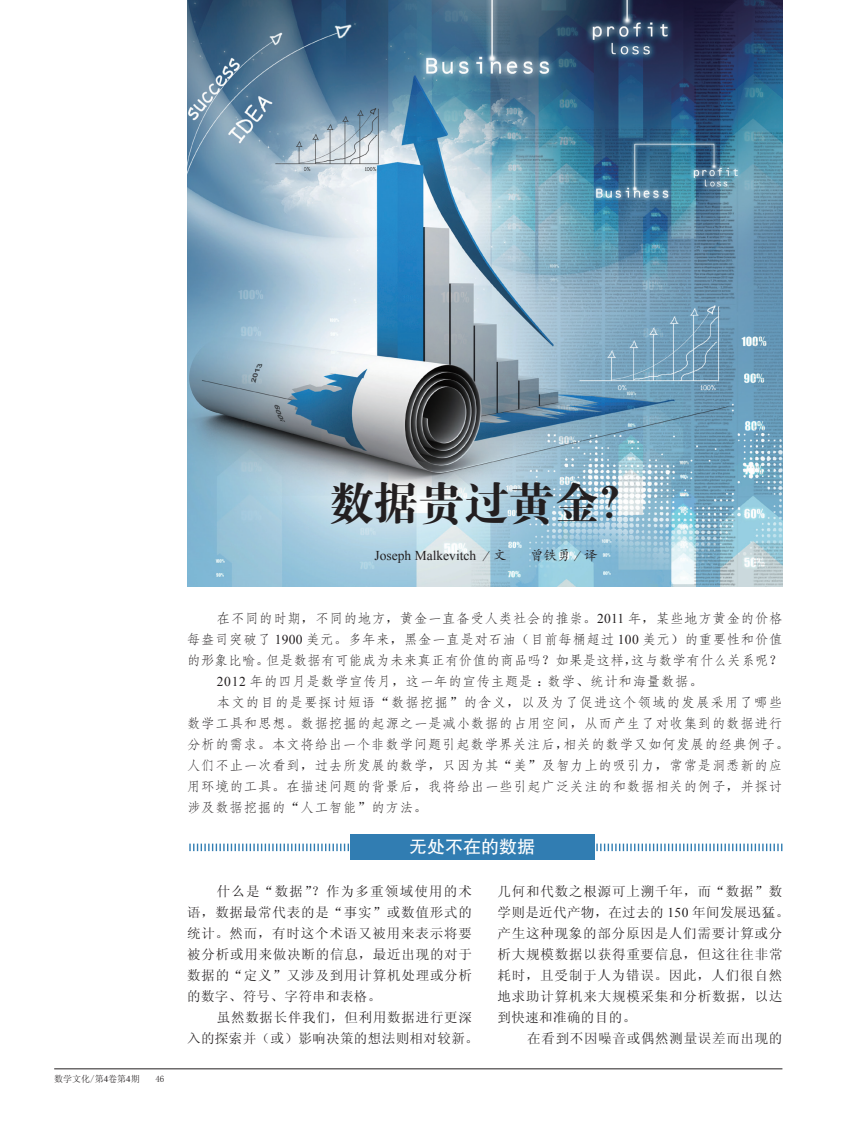
<style>
.page{position:relative;width:859px;height:1123px;background:#fff}
.page>*{position:absolute;margin:0;border:0;box-sizing:border-box;transform-origin:0 0}
.t1{font:45px "FZDBSJW GB1 0";color:#231f20}
.t2{font:18px "FZHTK GBK1 0";color:#fff}
.t3{font:13.5px/21px "FZFSK GBK1 0";letter-spacing:.05em;color:#231f20;text-align:justify}
.t4{font:13.5px/21px "Sim Sun";letter-spacing:.06em;color:#231f20}
.t5{font:13.5px/21px "Sim Sun";letter-spacing:.04em;color:#231f20}
.t6{font:13.5px "Times New Roman";color:#231f20}
.t7{font:13.5px "FZKTK GBK1 0";color:#231f20}
.t8{font:9px "Sim Sun";color:#231f20}
.s1{font-family:"Times New Roman"}
.s2{font-family:"FZKTK GBK1 0"}
.s3{font-family:"Sim Sun"}
</style>
<div class="page">
<hr style="left:54px;top:1068px;width:728px;height:1px;background:#231f20">
<img style="left:187px;top:0;width:595px;height:586px">
<svg style="left:189px;top:843px;width:593px;height:8px"></svg>
<div style="left:350px;top:834px;width:244px;height:26px;background:#317db2"></div>
<p class="t8" style="left:54px;top:1074px;width:87px">数学文化/第<span class="s1">4</span>卷第<span class="s1">4</span>期</p>
<p class="t8" style="left:155px;top:1074px;width:10px">46</p>
<p class="t1" style="left:329px;top:479px;width:316px">数据贵过黄金？</p>
<p class="t6" style="left:375px;top:546px;width:133px">Joseph Malkevitch <span class="s2">／文</span></p>
<p class="t7" style="left:530px;top:548px;width:69px">曾铁勇／译</p>
<p class="t3" style="left:187px;top:608px;width:597px;text-indent:30px">在不同的时期<span class="s3">，</span>不同的地方<span class="s3">，</span>黄金一直备受人类社会的推崇<span class="s3">。</span><span class="s1">2011</span> 年<span class="s3">，</span>某些地方黄金的价格每盎司突破了 <span class="s1">1900</span> 美元<span class="s3">。</span>多年来<span class="s3">，</span>黑金一直是对石油<span class="s3">（</span>目前每桶超过 <span class="s1">100</span> 美元<span class="s3">）</span>的重要性和价值的形象比喻<span class="s3">。</span>但是数据有可能成为未来真正有价值的商品吗<span class="s3">？</span>如果是这样<span class="s3">，</span>这与数学有什么关系呢<span class="s3">？</span></p>
<p class="t3" style="left:217px;top:671px;width:487px"><span class="s1">2012</span> 年的四月是数学宣传月<span class="s3">，</span>这一年的宣传主题是<span class="s3">：</span>数学<span class="s3">、</span>统计和海量数据<span class="s3">。</span></p>
<p class="t3" style="left:187px;top:692px;width:604px;text-align:left;text-indent:30px">本文的目的是要探讨短语<span class="s3">“</span>数据挖掘<span class="s3">”</span>的含义<span class="s3">，</span>以及为了促进这个领域的发展采用了哪些数学工具和思想<span class="s3">。</span>数据挖掘的起源之一是减小数据的占用空间<span class="s3">，</span>从而产生了对收集到的数据进行分析的需求<span class="s3">。</span>本文将给出一个非数学问题引起数学界关注后<span class="s3">，</span>相关的数学又如何发展的经典例子<span class="s3">。</span>人们不止一次看到<span class="s3">，</span>过去所发展的数学<span class="s3">，</span>只因为其<span class="s3">“</span>美<span class="s3">”</span>及智力上的吸引力<span class="s3">，</span>常常是洞悉新的应用环境的工具<span class="s3">。</span>在描述问题的背景后<span class="s3">，</span>我将给出一些引起广泛关注的和数据相关的例子<span class="s3">，</span>并探讨涉及数据挖掘的<span class="s3">“</span>人工智能<span class="s3">”</span>的方法<span class="s3">。</span></p>
<p class="t2" style="left:409px;top:837px;width:127px">无处不在的数据</p>
<p class="t4" style="left:187px;top:880px;width:286px;text-align:justify;text-indent:30px">什么是“数据”？作为多重领域使用的术语，数据最常代表的是“事实”或数值形式的统计。然而，有时这个术语又被用来表示将要被分析或用来做决断的信息，最近出现的对于数据的“定义”又涉及到用计算机处理或分析的数字、符号、字符串和表格。</p>
<p class="t5" style="left:187px;top:1006px;width:293px;text-indent:30px">虽然数据长伴我们，但利用数据进行更深入的探索并（或）影响决策的想法则相对较新。</p>
<p class="t4" style="left:497px;top:880px;width:293px">几何和代数之根源可上溯千年，而“数据”数学则是近代产物，在过去的 <span class="s1">150</span> 年间发展迅猛。产生这种现象的部分原因是人们需要计算或分析大规模数据以获得重要信息，但这往往非常耗时，且受制于人为错误。因此，人们很自然地求助计算机来大规模采集和分析数据，以达到快速和准确的目的。</p>
<p class="t4" style="left:527px;top:1027px;width:257px">在看到不因噪音或偶然测量误差而出现的</p>
</div>
